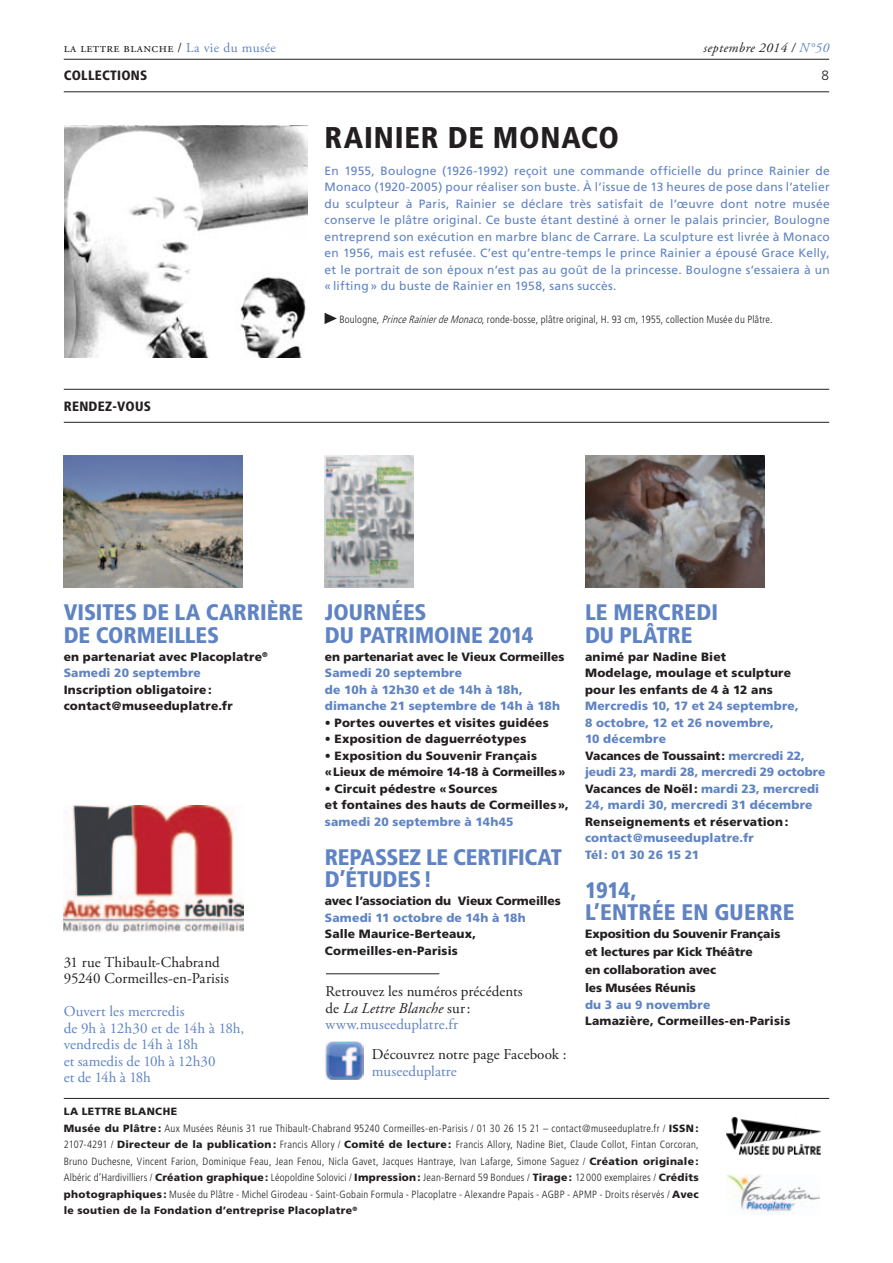
<style>
.page{position:relative;width:893px;height:1263px;background:#fff}
.page>*{position:absolute;margin:0;border:0;box-sizing:border-box;transform-origin:0 0}
.t1{font:900 condensed 30px "Frutiger";color:#231f20}
.t2{font:900 condensed 22.5px/22.5px "Frutiger";letter-spacing:-.01em;color:#5f83c3}
.t3{font:15px/16.5px "Adobe Garamond Pro";letter-spacing:.005em;color:#231f20}
.t4{font:15px/16.5px "Adobe Garamond Pro";letter-spacing:-.01em;color:#5f83c3}
.t5{font:13.5px "Adobe Garamond Pro";letter-spacing:.03em;color:#231f20}
.t6{font:900 condensed 13.5px "Frutiger";letter-spacing:.02em;color:#231f20}
.t7{font:italic 13.5px "Adobe Garamond Pro";letter-spacing:.03em;color:#231f20}
.t8{font:300 13.5px "Frutiger";color:#231f20}
.t9{font:12px/16.5px "Frutiger";letter-spacing:.02em;color:#5f83c3;text-align:justify}
.t10{font:900 12px/16.5px "Frutiger";letter-spacing:.01em;color:#231f20}
.t11{font:900 12px/16.5px "Frutiger";letter-spacing:.01em;color:#5f83c3}
.t12{font:900 12px "Frutiger";letter-spacing:-.01em;color:#231f20}
.t13{font:300 condensed 10.5px/16.5px "Frutiger";letter-spacing:.025em;color:#231f20}
.s1{color:#5f83c3}
.s2{font-style:italic}
.s3{color:#231f20}
.s4{font-weight:900;font-stretch:normal}
</style>
<div class="page">
<hr style="left:64px;top:59px;width:765px;height:1px;background:#231f20">
<hr style="left:64px;top:92px;width:765px;height:1px;background:#231f20">
<hr style="left:64px;top:1098px;width:765px;height:1px;background:#231f20">
<hr style="left:326px;top:973px;width:113px;height:1px;background:#231f20">
<img style="left:727px;top:1174px;width:93px;height:40px">
<img style="left:64px;top:125px;width:243px;height:233px">
<img style="left:727px;top:1116px;width:93px;height:38px">
<img style="left:64px;top:455px;width:178px;height:132px">
<img style="left:325px;top:455px;width:89px;height:132px">
<img style="left:585px;top:455px;width:179px;height:132px">
<svg style="left:325px;top:313px;width:12px;height:11px"></svg>
<img style="left:325px;top:1042px;width:38px;height:38px">
<img style="left:64px;top:805px;width:179px;height:126px">
<hr style="left:64px;top:389px;width:765px;height:1px;background:#231f20">
<hr style="left:64px;top:422px;width:765px;height:1px;background:#231f20">
<p class="t5" style="left:64px;top:40px;width:214px">la lettre blanche / <span class="s1">La vie du musée</span></p>
<p class="t6" style="left:64px;top:67px;width:85px">COLLECTIONS</p>
<p class="t6" style="left:64px;top:398px;width:89px">RENDEZ-VOUS</p>
<p class="t7" style="left:704px;top:40px;width:127px">septembre 2014 / <span class="s1">n°50</span></p>
<p class="t8" style="left:821px;top:68px;width:9px">8</p>
<h1 class="t1" style="left:325px;top:119px;width:17px">RAINIER</h1>
<h1 class="t1" style="left:448px;top:119px;width:68px">DE MONA</h1>
<h1 class="t1" style="left:581px;top:119px;width:37px">CO</h1>
<p class="t9" style="left:325px;top:162px;width:507px">En 1955, Boulogne (1926-1992) reçoit une commande officielle du prince Rainier de Monaco (1920-2005) pour réaliser son buste. À l’issue de 13 heures de pose dans l’atelier du sculpteur à Paris, Rainier se déclare très satisfait de l’œuvre dont notre musée conserve le plâtre original. Ce buste étant destiné à orner le palais princier, Boulogne entreprend son exécution en marbre blanc de Carrare. La sculpture est livrée à Monaco en 1956, mais est refusée. C’est qu’entre-temps le prince Rainier a épousé Grace Kelly, et le portrait de son époux n’est pas au goût de la princesse. Boulogne s’essaiera à un « lifting» du buste de Rainier en 1958, sans succès.</p>
<p class="t13" style="left:339px;top:311px;width:435px">Boulogne, <span class="s2">PrinceRainierdeMonaco</span>, ronde-bosse, plâtre original, H. 93 cm, 1955, collection Musée du Plâtre.</p>
<h2 class="t2" style="left:64px;top:601px;width:12px">VISITES</h2>
<h2 class="t2" style="left:143px;top:601px;width:90px">DE LA CARRI</h2>
<h2 class="t2" style="left:267px;top:601px;width:25px">ÈRE</h2>
<h2 class="t2" style="left:64px;top:623px;width:58px">DE CORMEILLES</h2>
<p class="t10" style="left:64px;top:648px;width:206px">en partenariat avec Placoplatre<sup>®<br></sup><span class="s1">Samedi 20 septembre</span></p>
<p class="t10" style="left:64px;top:681px;width:170px">Inscription obligatoire: contact@museeduplatre.fr</p>
<h3 class="t3" style="left:64px;top:954px;width:167px">31 rue Thibault-Chabrand<br>95240 Cormeilles-en-Parisis</h3>
<h3 class="t4" style="left:64px;top:1004px;width:182px">Ouvert les mercredis<br>de 9h à 12h30 et de 14h à 18h, vendredis de 14h à 18h<br>et samedis de 10h à 12h30<br>et de 14h à 18h</h3>
<h2 class="t2" style="left:325px;top:601px;width:60px">JOURNÉES<br>DU PATRIMOINE</h2>
<h2 class="t2" style="left:488px;top:623px;width:47px">2014</h2>
<p class="t12" style="left:325px;top:649px;width:241px">en partenariat avec le Vieux Cormeilles</p>
<p class="t11" style="left:325px;top:664px;width:237px">Samedi 20 septembre<br>de 10h à 12h30 et de 14h à 18h, dimanche 21 septembre de 14h à 18h</p>
<p class="t10" style="left:325px;top:714px;width:225px">• Portes ouvertes et visites guidées</p>
<p class="t10" style="left:325px;top:730px;width:203px">• Exposition de daguerréotypes</p>
<p class="t10" style="left:325px;top:747px;width:242px">• Exposition du Souvenir Français «Lieux de mémoire 14-18 à Cormeilles»</p>
<p class="t10" style="left:325px;top:780px;width:245px">• Circuit pédestre «Sources<br>et fontaines des hauts de Cormeilles»,</p>
<p class="t11" style="left:325px;top:813px;width:190px">samedi 20 septembre à 14h45</p>
<h2 class="t2" style="left:325px;top:845px;width:49px">RE PASSE</h2>
<h2 class="t2" style="left:409px;top:845px;width:68px">Z LE CERTI</h2>
<h2 class="t2" style="left:508px;top:845px;width:43px">FICAT</h2>
<h2 class="t2" style="left:325px;top:868px;width:33px">D’ÉTUDES</h2>
<h2 class="t2" style="left:423px;top:868px;width:10px">!</h2>
<p class="t12" style="left:325px;top:893px;width:237px">avec l’association du Vieux Cormeilles</p>
<p class="t11" style="left:325px;top:909px;width:202px">Samedi 11 octobre de 14h à 18h</p>
<p class="t10" style="left:325px;top:925px;width:153px">Salle Maurice-Berteaux,<br>Cormeilles-en-Parisis</p>
<h3 class="t3" style="left:325px;top:984px;width:199px">Retrouvez les numéros précédents de <span class="s2">La Lettre Blanche</span> sur: <span class="s1">www.museeduplatre.fr</span></h3>
<h3 class="t3" style="left:372px;top:1047px;width:196px">Découvrez notre page Facebook :</h3>
<h3 class="t4" style="left:372px;top:1063px;width:86px">museeduplatre</h3>
<h2 class="t2" style="left:585px;top:601px;width:99px;text-indent:73px">CREDI<br>DU PLÂTRE</h2>
<p class="t10" style="left:585px;top:648px;width:208px">animé par Nadine Biet<br>Modelage, moulage et sculpture pour les enfants de 4 à 12 ans</p>
<p class="t11" style="left:585px;top:697px;width:242px">Mercredis 10, 17 et 24 septembre,<br>8 octobre, 12 et 26 novembre,<br>10 décembre<br><span class="s3">Vacances de Toussaint:</span> mercredi 22, jeudi 23, mardi 28, mercredi 29 octobre<br><span class="s3">Vacances de Noël:</span> mardi 23, mercredi<br>24, mardi 30, mercredi 31 décembre</p>
<p class="t10" style="left:585px;top:813px;width:205px">Renseignements et réservation:</p>
<p class="t11" style="left:585px;top:829px;width:170px">contact@museeduplatre.fr<br>Tél: 01 30 26 15 21</p>
<h2 class="t2" style="left:585px;top:878px;width:53px">1914,<br>L’ENTRÉE</h2>
<h2 class="t2" style="left:585px;top:601px;width:44px">LE MER</h2>
<h2 class="t2" style="left:681px;top:901px;width:47px">EN GUERRE</h2>
<p class="t10" style="left:585px;top:925px;width:197px;line-height:18px">Exposition du Souvenir Français et lectures par Kick Théâtre<br>en collaboration avec<br>les Musées Réunis</p>
<p class="t11" style="left:585px;top:996px;width:127px">du 3 au 9 novembre</p>
<p class="t10" style="left:585px;top:1012px;width:207px">Lamazière, Cormeilles-en-Parisis</p>
<p class="t13" style="left:64px;top:1103px;width:636px"><span class="s4">La Lettre Blanche<br>Musée du Plâtre:</span> Aux Musées Réunis 31 rue Thibault-Chabrand 95240 Cormeilles-en-Parisis / 01 30 26 15 21 – contact@museeduplatre.fr / <span class="s4">ISSN :<br></span>2107-4291 / <span class="s4">Directeur de la publication:</span> Francis Allory / <span class="s4">Comité de lecture:</span> Francis Allory, Nadine Biet, Claude Collot, Fintan Corcoran, Bruno Duchesne, Vincent Farion, Dominique Feau, Jean Fenou, Nicla Gavet, Jacques Hantraye, Ivan Lafarge, Simone Saguez / <span class="s4">Création originale:<br></span>Albéric d’Hardivilliers / <span class="s4">Création graphique:</span> Léopoldine Solovici / <span class="s4">Impression:</span> Jean-Bernard 59 Bondues / <span class="s4">Tirage:</span> 12000 exemplaires / <span class="s4">Crédits photographiques :</span> Musée du Plâtre - Michel Girodeau - Saint-Gobain Formula - Placoplatre - Alexandre Papais - AGBP - APMP - Droits réservés / <span class="s4">Avec le soutien de la Fondation d’entreprise Placoplatre</span><sup>®</sup></p>
</div>
